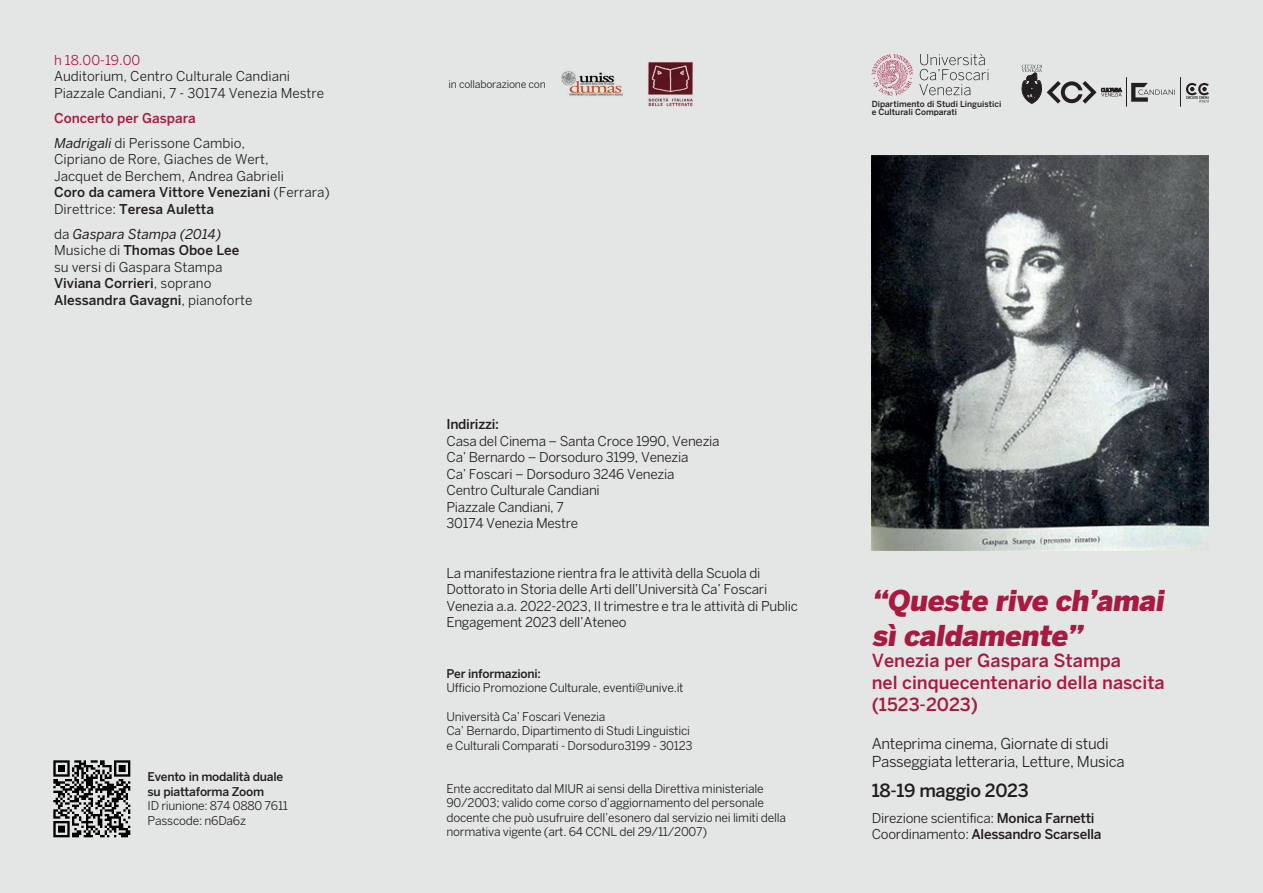
<style>
.page{position:relative;width:1263px;height:893px;background:#e4e6e6}
.page>*{position:absolute;margin:0;border:0;box-sizing:border-box;transform-origin:0 0}
.t1{font:900 28.5px/34.5px "Benton Sans";color:#a81a3f}
.t2{font:500 18px/21.6px "Benton Sans";color:#a81a3f}
.t3{font:500 18px "Benton Sans";letter-spacing:-.02em;color:#231f20}
.t4{font:15px/18px "Benton Sans";letter-spacing:-.02em;color:#231f20}
.t5{font:13.5px/16.5px "Benton Sans";letter-spacing:-.02em;color:#231f20}
.t6{font:13.5px/16.5px "Benton Sans";color:#231f20}
.t7{font:500 13.5px/25px "Benton Sans";color:#a81a3f}
.t8{font:13.5px "Benton Sans";color:#a81a3f}
.t9{font:500 13.5px "Benton Sans";letter-spacing:-.02em;color:#231f20}
.t10{font:12px/14.4px "Benton Sans";letter-spacing:-.02em;color:#231f20}
.t11{font:500 12px/14.4px "Benton Sans";letter-spacing:-.02em;color:#231f20}
.t12{font:10.5px "Benton Sans";letter-spacing:-.02em;color:#231f20}
.t13{font:500 8.4px/8.4px "Benton Sans";color:#231f20}
.s1{font-weight:400;font-style:italic;color:#231f20}
.s2{font-weight:400;color:#231f20}
.s3{font-weight:500}
.s4{font-style:italic}
</style>
<div class="page">
<svg style="left:919px;top:54px;width:69px;height:41px"></svg>
<svg style="left:872px;top:54px;width:41px;height:42px"></svg>
<svg style="left:1131px;top:83px;width:44px;height:19px"></svg>
<svg style="left:1021px;top:65px;width:101px;height:39px"></svg>
<hr style="left:1126px;top:77px;width:1px;height:30px;background:#231f20">
<hr style="left:1180px;top:77px;width:1px;height:30px;background:#231f20">
<svg style="left:1186px;top:83px;width:23px;height:19px"></svg>
<img style="left:872px;top:156px;width:337px;height:394px">
<img style="left:53px;top:760px;width:78px;height:78px">
<img style="left:561px;top:71px;width:62px;height:25px">
<img style="left:648px;top:62px;width:45px;height:44px">
<p class="t8" style="left:54px;top:52px;width:88px">h 18.00-19.00</p>
<p class="t6" style="left:54px;top:68px;width:272px">Auditorium, Centro Culturale Candiani<br>Piazzale Candiani, 7 - 30174 Venezia Mestre</p>
<p class="t7" style="left:54px;top:105px;width:193px">Concerto per Gaspara<br><span class="s1">Madrigali</span> <span class="s2">di Perissone Cambio,</span></p>
<p class="t6" style="left:54px;top:151px;width:277px">Cipriano de Rore, Giaches de Wert,<br>Jacquet de Berchem, Andrea Gabrieli<br><span class="s3">Coro da camera Vittore Veneziani</span> (Ferrara)<br>Direttrice: <span class="s3">Teresa Auletta</span></p>
<p class="t6" style="left:54px;top:225px;width:200px">da <span class="s4">Gaspara Stampa (2014)<br></span>Musiche di <span class="s3">Thomas Oboe Lee </span>su versi di Gaspara Stampa<br><span class="s3">Viviana Corrieri</span>, soprano<br><span class="s3">Alessandra Gavagni</span>, pianoforte</p>
<p class="t11" style="left:148px;top:770px;width:137px">Evento in modalità duale su piattaforma Zoom</p>
<p class="t10" style="left:148px;top:798px;width:142px">ID riunione: 874 0880 7611<br>Passcode: n6Da6z</p>
<p class="t12" style="left:449px;top:78px;width:99px">in collaborazione con</p>
<p class="t13" style="left:872px;top:100px;width:131px">Dipartimento di Studi Linguistici e Culturali Comparati</p>
<p class="t9" style="left:446px;top:416px;width:54px">Indirizzi:</p>
<p class="t5" style="left:446px;top:432px;width:275px">Casa del Cinema – Santa Croce 1990, Venezia<br>Ca’ Bernardo – Dorsoduro 3199, Venezia<br>Ca’ Foscari – Dorsoduro 3246 Venezia<br>Centro Culturale Candiani<br>Piazzale Candiani, 7<br>30174 Venezia Mestre</p>
<p class="t5" style="left:446px;top:564px;width:353px">La manifestazione rientra fra le attività della Scuola di Dottorato in Storia delle Arti dell’Università Ca’ Foscari Venezia a.a. 2022-2023, II trimestre e tra le attività di Public Engagement 2023 dell’Ateneo</p>
<p class="t11" style="left:446px;top:666px;width:96px">Per informazioni:</p>
<p class="t10" style="left:446px;top:680px;width:239px">Ufficio Promozione Culturale, eventi@unive.it</p>
<p class="t10" style="left:446px;top:709px;width:248px">Università Ca’ Foscari Venezia<br>Ca’ Bernardo, Dipartimento di Studi Linguistici e Culturali Comparati - Dorsoduro3199 - 30123</p>
<p class="t10" style="left:446px;top:781px;width:341px">Ente accreditato dal MIUR ai sensi della Direttiva ministeriale 90/2003; valido come corso d’aggiornamento del personale docente che può usufruire dell’esonero dal servizio nei limiti della normativa vigente (art. 64 CCNL del 29/11/2007)</p>
<h1 class="t1" style="left:872px;top:583px;width:298px">“Queste rive ch’amai sì caldamente”</h1>
<h2 class="t2" style="left:872px;top:650px;width:294px">Venezia per Gaspara Stampa<br>nel cinquecentenario della nascita (1523-2023)</h2>
<p class="t4" style="left:872px;top:734px;width:254px">Anteprima cinema, Giornate di studi<br>Passeggiata letteraria, Letture, Musica</p>
<h2 class="t3" style="left:872px;top:780px;width:158px">18-19 maggio 2023</h2>
<p class="t5" style="left:872px;top:809px;width:231px">Direzione scientifica: <span class="s3">Monica Farnetti<br></span>Coordinamento: <span class="s3">Alessandro Scarsella</span></p>
</div>
